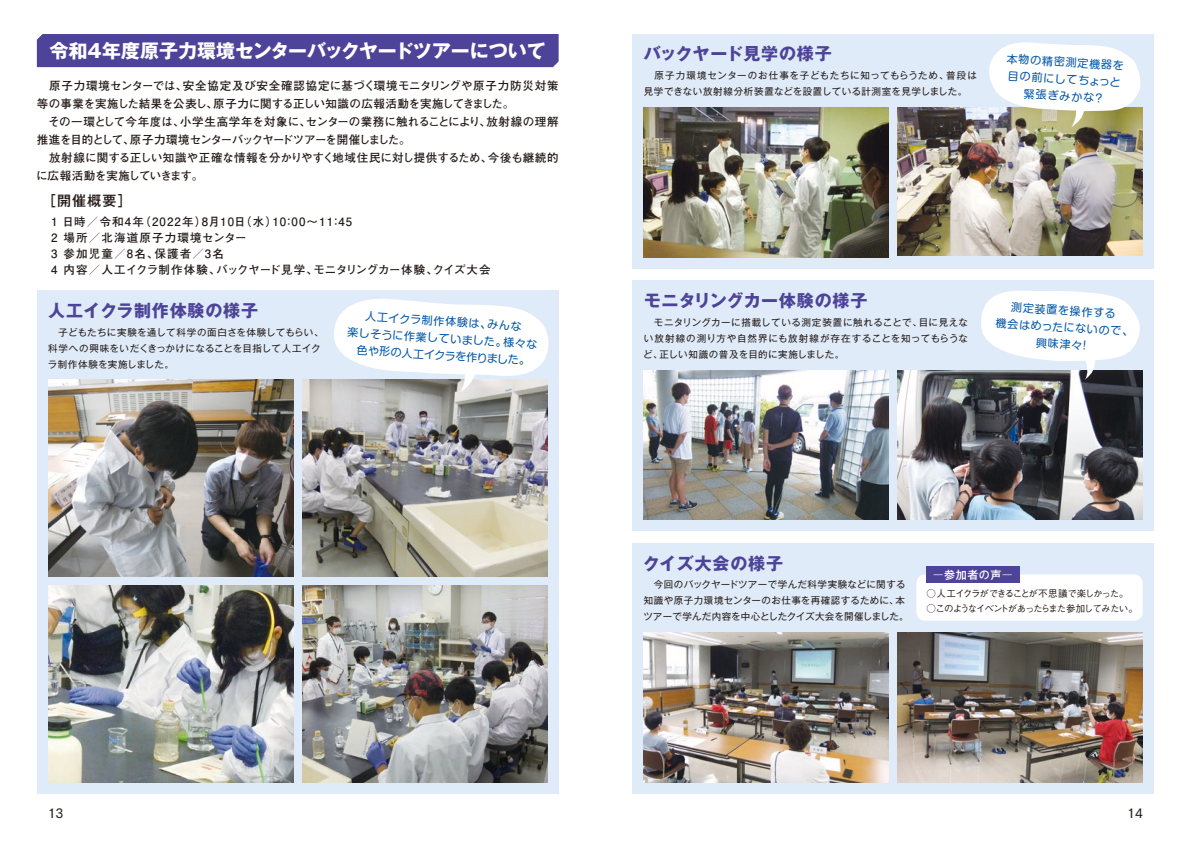
<style>
.page{position:relative;width:1191px;height:842px;background:#fff}
.page>*{position:absolute;margin:0;border:0;box-sizing:border-box;transform-origin:0 0}
.t1{font:700 19px "Gothic MB101 Pro";color:#fff}
.t2{font:700 17px "Gothic MB101 Pro";letter-spacing:.05em;color:#4d4398}
.t3{font:700 17px "Gothic MB101 Pro";letter-spacing:.03em;color:#4d4398}
.t4{font:500 14px "Gothic MB101 Pro";color:#231916}
.t5{font:13px "Tsuku Go Pro D";color:#231916}
.t6{font:700 11.5px/18px "Futo Go B101 Pro";letter-spacing:.015em;color:#231916}
.t7{font:700 11.5px/16px "Futo Go B101 Pro";letter-spacing:.1em;color:#231916}
.t8{font:11px/17px "Shin M Go Pro";color:#0055a7;text-align:center}
.t9{font:500 11px "Gothic MB101 Pro";letter-spacing:.05em;color:#fff}
.t10{font:9.5px/16px "Gothic MB101 Pro";letter-spacing:.04em;color:#231916}
.t11{font:9.5px/16px "Gothic MB101 Pro";letter-spacing:.065em;color:#231916}
.t12{font:500 9.5px "Gothic BBB Pro";letter-spacing:-.115em;color:#231916}
.s1{font-weight:300}
</style>
<div class="page">
<div style="left:37px;top:291px;width:521px;height:503px;background:#dfebf8"></div>
<div style="left:632px;top:34px;width:522px;height:234px;background:#dfebf8"></div>
<div style="left:632px;top:281px;width:522px;height:250px;background:#dfebf8"></div>
<div style="left:632px;top:543px;width:522px;height:251px;background:#dfebf8"></div>
<img style="left:48px;top:379px;width:245px;height:197px">
<img style="left:302px;top:379px;width:245px;height:197px">
<img style="left:643px;top:108px;width:246px;height:149px">
<img style="left:897px;top:108px;width:245px;height:148px">
<img style="left:643px;top:370px;width:246px;height:150px">
<img style="left:897px;top:370px;width:245px;height:150px">
<img style="left:643px;top:632px;width:246px;height:150px">
<img style="left:897px;top:632px;width:245px;height:150px">
<img style="left:48px;top:585px;width:245px;height:197px">
<img style="left:302px;top:585px;width:245px;height:197px">
<div style="left:37px;top:34px;width:521px;height:33px;background:#4d4398"></div>
<svg style="left:332px;top:299px;width:217px;height:93px"></svg>
<svg style="left:986px;top:42px;width:156px;height:85px;background:#e9e9e1"></svg>
<svg style="left:979px;top:290px;width:163px;height:89px"></svg>
<div style="left:916px;top:574px;width:226px;height:47px;background:#fff;border-radius:9px"></div>
<div style="left:926px;top:566px;width:93px;height:17px;background:#4d4398"></div>
<h1 class="t1" style="left:50px;top:35px;width:498px">令和４年度原子力環境センターバックヤードツアーについて</h1>
<p class="t6" style="left:36px;top:75px;width:524px">　原子力環境センターでは、安全協定及び安全確認協定に基づく環境モニタリングや原子力防災対策等の事業を実施した結果を公表し、原子力に関する正しい知識の広報活動を実施してきました。<br>　その一環として今年度は、小学生高学年を対象に、センターの業務に触れることにより、放射線の理解推進を目的として、原子力環境センターバックヤードツアーを開催しました。<br>　放射線に関する正しい知識や正確な情報を分かりやすく地域住民に対し提供するため、今後も継続的に広報活動を実施していきます。</p>
<h3 class="t4" style="left:42px;top:189px;width:91px">［開催概要］</h3>
<p class="t7" style="left:51px;top:212px;width:441px">1 日時／令和4年（2022年）8月10日（水）10：00～11：45<br>2 場所／北海道原子力環境センター<br>3 参加児童／8名、保護者／3名<br>4 内容／人工イクラ制作体験、バックヤード見学、モニタリングカー体験、クイズ大会</p>
<p class="t8" style="left:349px;top:305px;width:192px;rotate:4deg">人工イクラ制作体験は、みんな<br>楽しそうに作業していました。様々な色や形の人工イクラを作りました。</p>
<h2 class="t2" style="left:48px;top:296px;width:211px">人工イクラ制作体験の様子</h2>
<p class="t10" style="left:48px;top:323px;width:277px">　子どもたちに実験を通して科学の面白さを体験してもらい、科学への興味をいだくきっかけになることを目指して人工イクラ制作体験を実施しました。</p>
<h2 class="t3" style="left:643px;top:40px;width:190px">バックヤード見学の様子</h2>
<p class="t11" style="left:643px;top:66px;width:335px">　原子力環境センターのお仕事を子どもたちに知ってもらうため、普段は見学できない放射線分析装置などを設置している計測室を見学しました。</p>
<p class="t8" style="left:1007px;top:48px;width:119px;rotate:4deg">本物の精密測定機器を目の前にしてちょっと緊張ぎみかな？</p>
<h2 class="t2" style="left:643px;top:286px;width:225px">モニタリングカー体験の様子</h2>
<p class="t10" style="left:643px;top:313px;width:326px;text-align:justify">　モニタリングカーに搭載している測定装置に触れることで、目に見えない放射線の測り方や自然界にも放射線が存在することを知ってもらうなど、正しい知識の普及を目的に実施しました。</p>
<p class="t8" style="left:997px;top:296px;width:139px;rotate:4deg">測定装置を操作する<br>機会はめったにないので、興味津々！</p>
<h2 class="t2" style="left:643px;top:549px;width:142px">クイズ大会の様子</h2>
<p class="t10" style="left:643px;top:575px;width:267px">　今回のバックヤードツアーで学んだ科学実験などに関する知識や原子力環境センターのお仕事を再確認するために、本ツアーで学んだ内容を中心としたクイズ大会を開催しました。</p>
<p class="t9" style="left:933px;top:565px;width:81px"><span class="s1">ー</span>参加者の声<span class="s1">ー</span></p>
<p class="t12" style="left:926px;top:586px;width:204px">○ 人工イクラができることが不思議で楽しかった。</p>
<p class="t12" style="left:926px;top:601px;width:213px">○このようなイベントがあったらまた参加してみたい。</p>
<h3 class="t5" style="left:48px;top:802px;width:17px">13</h3>
<h3 class="t5" style="left:1127px;top:802px;width:17px">14</h3>
</div>
